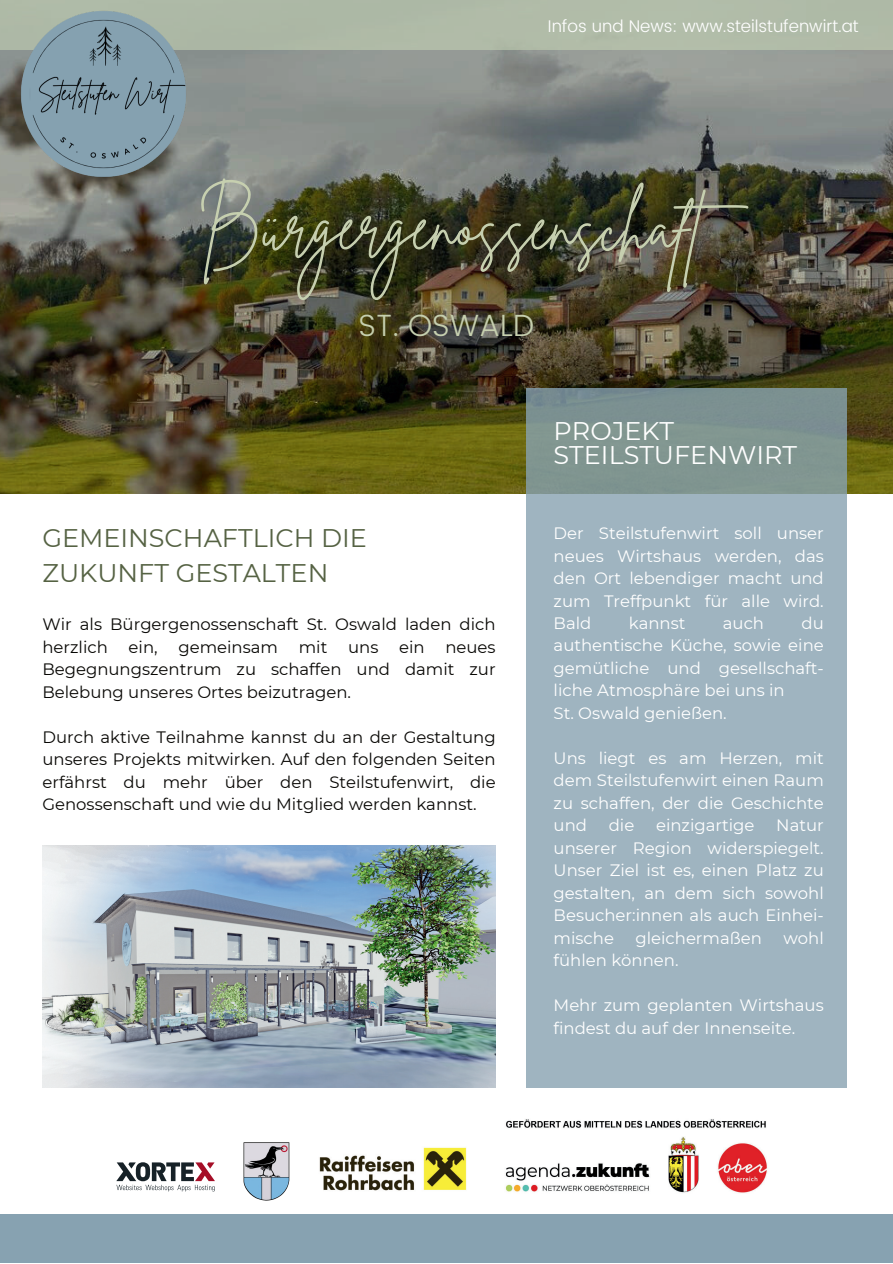
<style>
.page{position:relative;width:893px;height:1264px;background:#fff}
.page>*{position:absolute;margin:0;border:0;box-sizing:border-box;transform-origin:0 0}
.t1{font:66.75px "Brittany Signature";color:#c6cfaf}
.t2{font:300 30.6px "Poppins";color:#c6cfaf}
.t3{font:25.5px/34.8px "Montserrat";color:#556243}
.t4{font:25.5px/23.5px "Montserrat";color:#fff}
.t5{font:300 16.95px "Poppins";color:#fff}
.t6{font:16.5px/22.5px "Montserrat";color:#fff;text-align:justify}
.t7{font:16.5px/22.5px "Montserrat";color:#080704;text-align:justify}
</style>
<div class="page">
<img style="left:0;top:50px;width:892px;height:443px">
<img style="left:42px;top:845px;width:453px;height:242px">
<div style="left:0;top:0;width:892px;height:50px;background:#b0bba7"></div>
<svg style="left:526px;top:388px;width:321px;height:699px;background:#9aafb8"></svg>
<img style="left:9px;top:0;width:189px;height:188px;border-radius:50%">
<div style="left:0;top:1214px;width:892px;height:48px;background:#87a2b1"></div>
<img style="left:243px;top:1142px;width:46px;height:58px">
<img style="left:505px;top:1119px;width:262px;height:74px">
<img style="left:319px;top:1147px;width:148px;height:44px">
<svg style="left:116px;top:1162px;width:99px;height:29px"></svg>
<p class="t5" style="left:548px;top:14px;width:312px">Infos und News: www.steilstufenwirt.at</p>
<h1 class="t1" style="left:198px;top:184px;width:570px">Bürgergenossenschaft</h1>
<h2 class="t2" style="left:358px;top:303px;width:177px">ST. OSWALD</h2>
<h3 class="t3" style="left:42px;top:519px;width:326px">GEMEINSCHAFTLICH DIE<br>ZUKUNFT GESTALTEN</h3>
<p class="t7" style="left:42px;top:612px;width:454px">Wir als Bürgergenossenschaft St. Oswald laden dich herzlich</p>
<p class="t7" style="left:129px;top:635px;width:31px">ein,</p>
<p class="t7" style="left:178px;top:635px;width:101px">gemeinsam</p>
<p class="t7" style="left:299px;top:635px;width:30px">mit</p>
<p class="t7" style="left:348px;top:635px;width:32px">uns</p>
<p class="t7" style="left:399px;top:635px;width:27px">ein</p>
<p class="t7" style="left:42px;top:635px;width:454px;text-indent:403px">neues Begegnungszentrum zu schaffen und damit zur Belebung unseres Ortes beizutragen.</p>
<p class="t7" style="left:42px;top:725px;width:454px">Durch aktive Teilnahme kannst du an der Gestaltung unseres Projekts mitwirken. Auf den folgenden Seiten erfährst du mehr über den Steilstufenwirt, die Genossenschaft und wie du Mitglied werden kannst.</p>
<h3 class="t4" style="left:553px;top:418px;width:245px">PROJEKT<br>STEILSTUFENWIRT</h3>
<p class="t6" style="left:553px;top:521px;width:272px">Der Steilstufenwirt soll unser neues Wirtshaus werden, das den Ort lebendiger macht und zum Treffpunkt für alle wird.<br>Bald</p>
<p class="t6" style="left:553px;top:611px;width:272px;text-align:left;text-indent:248px">du authentische Küche, sowie eine gemütliche und gesellschaft&shy;liche Atmosphäre bei uns in<br>St. Oswald genießen.</p>
<p class="t6" style="left:553px;top:746px;width:272px">Uns liegt es am Herzen, mit dem Steilstufenwirt einen Raum zu schaffen, der die Geschichte und</p>
<p class="t6" style="left:628px;top:611px;width:58px">kannst</p>
<p class="t6" style="left:722px;top:611px;width:43px">auch</p>
<p class="t6" style="left:608px;top:813px;width:27px">die</p>
<p class="t6" style="left:656px;top:813px;width:100px">einzigartige</p>
<p class="t6" style="left:553px;top:813px;width:272px;text-indent:223px">Natur unserer Region widerspiegelt.<br>Unser Ziel ist es, einen Platz zu gestalten, an dem sich sowohl Besucher:innen als auch Einhei&shy;mische</p>
<p class="t6" style="left:635px;top:926px;width:128px">gleichermaßen</p>
<p class="t6" style="left:783px;top:926px;width:42px">wohl</p>
<p class="t6" style="left:553px;top:948px;width:126px">fühlen können.</p>
<p class="t6" style="left:553px;top:993px;width:272px">Mehr zum geplanten Wirtshaus findest du auf der Innenseite.</p>
</div>
